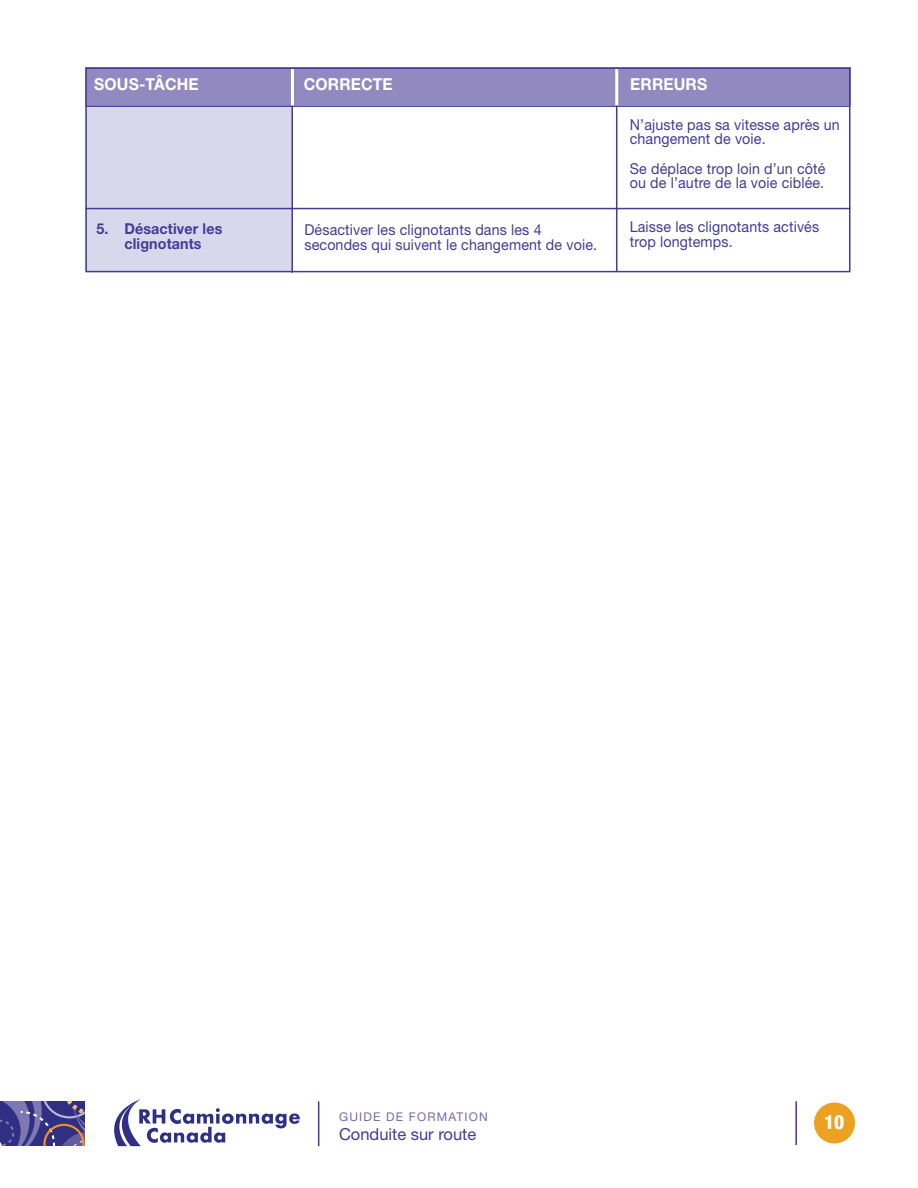
<style>
.page{position:relative;width:918px;height:1188px;background:#fff}
.page>*{position:absolute;margin:0;border:0;box-sizing:border-box;transform-origin:0 0}
.t1{font:800 condensed 19.5px "Helvetica Neue LT Std";color:#fff}
.t2{font:700 16.5px "Helvetica Neue LT Std";letter-spacing:.01em;color:#fff;scale:.95 1}
.t3{font:16.5px "Helvetica Neue LT Std";color:#433b98}
.t4{font:15px/14.7px "Helvetica Neue LT Std";letter-spacing:.01em;color:#433b98;scale:.95 1}
.t5{font:700 15px/15px "Helvetica Neue LT Std";letter-spacing:.01em;color:#433b98;text-align:center;scale:.95 1}
.t6{font:12px "Helvetica Neue LT Std";letter-spacing:.1em;color:#736ab0}
</style>
<div class="page">
<hr style="left:795px;top:1101px;width:2px;height:44px;background:#433b98">
<div style="left:814px;top:1103px;width:41px;height:40px;background:#eca220;border-radius:50%"></div>
<hr style="left:318px;top:1101px;width:1px;height:45px;background:#433b98">
<svg style="left:0;top:1102px;width:84px;height:43px;background:#524c8e"></svg>
<svg style="left:114px;top:1099px;width:186px;height:47px"></svg>
<div style="left:85px;top:70px;width:207px;height:201px;background:#d9d7eb"></div>
<div style="left:85px;top:68px;width:765px;height:37px;background:#9289c1"></div>
<hr style="left:85px;top:105px;width:765px;height:2px;background:#433b98">
<hr style="left:291px;top:69px;width:2px;height:204px;background:#433b98">
<hr style="left:616px;top:68px;width:1px;height:204px;background:#433b98">
<hr style="left:615px;top:68px;width:3px;height:37px;background:#fff">
<hr style="left:291px;top:68px;width:3px;height:37px;background:#fff">
<div style="left:85px;top:68px;width:765px;height:204px;border:2px solid #433b98"></div>
<hr style="left:85px;top:208px;width:765px;height:1px;background:#433b98">
<p class="t2" style="left:94px;top:78px;width:111px">SOUS-TÂCHE</p>
<p class="t2" style="left:304px;top:78px;width:95px">CORRECTE</p>
<p class="t2" style="left:630px;top:78px;width:83px">ERREURS</p>
<p class="t5" style="left:96px;top:223px;width:134px">5. Désactiver les clignotants</p>
<p class="t4" style="left:304px;top:223px;width:310px">désactiver les clignotants dans les 4 secondes qui suivent le changement de voie.</p>
<p class="t4" style="left:630px;top:118px;width:223px">N’ajuste pas sa vitesse après un changement de voie.</p>
<p class="t4" style="left:630px;top:162px;width:208px">Se déplace trop loin d’un côté ou de l’autre de la voie ciblée.</p>
<p class="t4" style="left:630px;top:221px;width:201px">Laisse les clignotants activés trop longtemps.</p>
<p class="t6" style="left:339px;top:1112px;width:150px">Guide de foRmatioN</p>
<p class="t3" style="left:339px;top:1129px;width:139px">Conduite sur route</p>
<h1 class="t1" style="left:824px;top:1115px;width:22px">10</h1>
</div>
